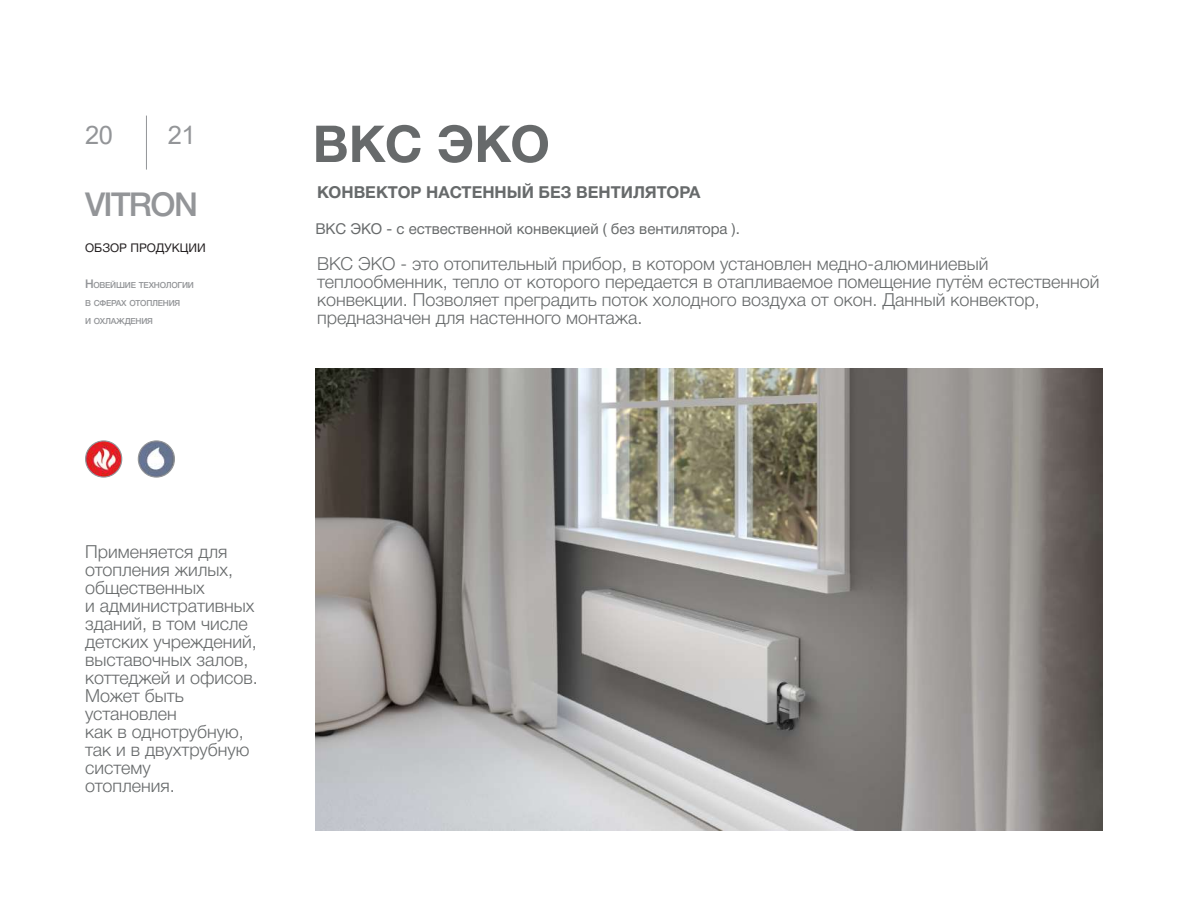
<style>
.page{position:relative;width:1188px;height:918px;background:#fff}
.page>*{position:absolute;margin:0;border:0;box-sizing:border-box;transform-origin:0 0}
.t1{font:700 51px "Helvetica Neue Cyr";letter-spacing:-.01em;color:#676a6b}
.t2{font:500 33px "Helvetica Neue Cyr";letter-spacing:-.05em;color:#939598}
.t3{font:25.5px "Arial";color:#939598}
.t4{font:300 18px/18px "Helvetica Neue Cyr";color:#676a6b}
.t5{font:700 16.5px "Helvetica Neue Cyr";color:#676a6b}
.t6{font:15px "Helvetica Neue Cyr";color:#676a6b}
.t7{font:12px "Helvetica Neue Cyr";color:#231f20}
.t8{font:500 8.4px/18px "Helvetica Neue Cyr";letter-spacing:-.03em;color:#939598}
.s1{font-size:12px}
</style>
<div class="page">
<img style="left:316px;top:368px;width:787px;height:462px">
<hr style="left:146px;top:116px;width:1px;height:54px;background:#939598">
<img style="left:86px;top:441px;width:36px;height:36px;border-radius:18px">
<div style="left:85px;top:440px;width:37px;height:38px;border:1px solid #939598;border-radius:50%"></div>
<img style="left:138px;top:441px;width:36px;height:36px;border-radius:18px">
<div style="left:138px;top:440px;width:37px;height:38px;border:1px solid #939598;border-radius:50%"></div>
<h3 class="t3" style="left:85px;top:117px;width:29px">20</h3>
<h3 class="t3" style="left:168px;top:117px;width:29px">21</h3>
<h1 class="t1" style="left:313px;top:116px;width:239px">ВКС ЭКО</h1>
<h2 class="t2" style="left:85px;top:186px;width:114px">VITRON</h2>
<p class="t7" style="left:85px;top:241px;width:122px">ОБЗОР ПРОДУКЦИИ</p>
<p class="t8" style="left:85px;top:276px;width:110px"><span class="s1">Н</span>овейшие технологии в сферах отопления<br>и охлаждения</p>
<p class="t5" style="left:317px;top:183px;width:385px">КОНВЕКТОР НАСТЕННЫЙ БЕЗ ВЕНТИЛЯТОРА</p>
<p class="t6" style="left:315px;top:221px;width:426px">ВКС ЭКО - с ествественной конвекцией ( без вентилятора ).</p>
<p class="t4" style="left:317px;top:255px;width:784px">ВКС ЭКО - это отопительный прибор, в котором установлен медно-алюминиевый теплообменник, тепло от которого передается в отапливаемое помещение путём естественной конвекции. Позволяет преградить поток холодного воздуха от окон. Данный конвектор, предназначен для настенного монтажа.</p>
<p class="t4" style="left:85px;top:543px;width:174px">Применяется для отопления жилых, общественных<br>и административных зданий, в том числе детских учреждений, выставочных залов, коттеджей и офисов.<br>Может быть установлен<br>как в однотрубную, так и в двухтрубную систему<br>отопления.</p>
</div>
